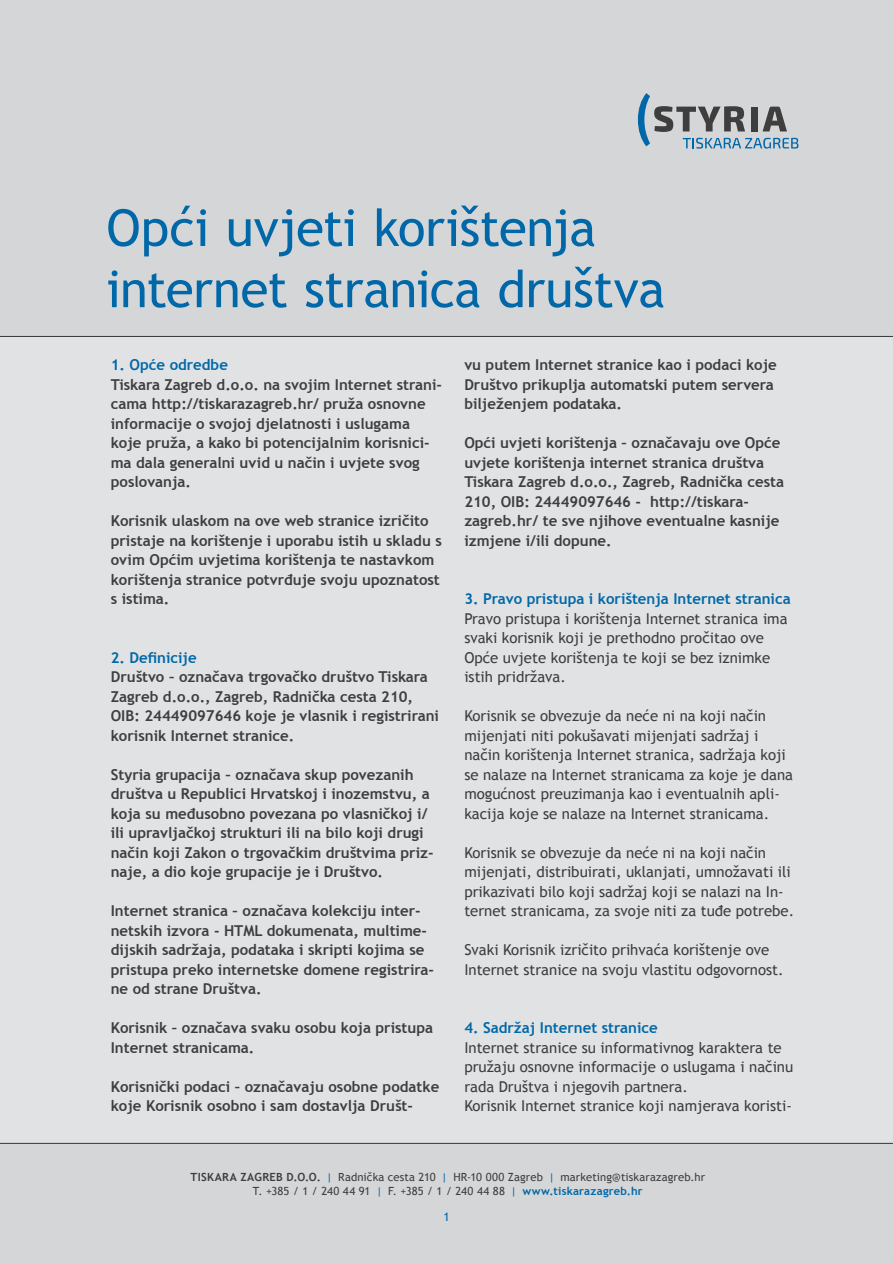
<style>
.page{position:relative;width:893px;height:1263px;background:#d5d6d8}
.page>*{position:absolute;margin:0;border:0;box-sizing:border-box;transform-origin:0 0}
.t1{font:51px/61.2px "Trebuchet MS";letter-spacing:-.01em;color:#0068a8}
.t2{font:700 15px/19.5px "Trebuchet MS";color:#3e3e3f}
.t3{font:15px/19.5px "Trebuchet MS";color:#3e3e3f}
.t4{font:700 15px "Trebuchet MS";color:#0068a8}
.t5{font:12px "Trebuchet MS";color:#0068a8}
.t6{font:11.25px "Trebuchet MS";letter-spacing:.01em;color:#3e3e3f}
.s1{font-weight:700}
.s2{color:#0068a8}
.s3{font-weight:700;color:#0068a8}
</style>
<div class="page">
<svg style="left:638px;top:93px;width:160px;height:56px"></svg>
<div style="left:0;top:336px;width:893px;height:808px;background:#e1e2e4"></div>
<p class="t1" style="left:106px;top:198px;width:560px">Opći uvjeti korištenja internet stranica društva</p>
<p class="t4" style="left:111px;top:356px;width:119px">1. Opće odredbe</p>
<p class="t2" style="left:111px;top:375px;width:333px">Tiskara Zagreb d.o.o. na svojim Internet strani&shy;cama http://tiskarazagreb.hr/ pruža osnovne informacije o svojoj djelatnosti i uslugama koje pruža, a kako bi potencijalnim korisnici&shy;ma dala generalni uvid u način i uvjete svog poslovanja.</p>
<p class="t2" style="left:111px;top:511px;width:333px">Korisnik ulaskom na ove web stranice izričito pristaje na korištenje i uporabu istih u skladu s ovim Općim uvjetima korištenja te nastavkom korištenja stranice potvrđuje svoju upoznatost s istima.</p>
<p class="t4" style="left:111px;top:648px;width:88px">2. Definicije</p>
<p class="t2" style="left:111px;top:667px;width:330px">Društvo – označava trgovačko društvo Tiskara Zagreb d.o.o., Zagreb, Radnička cesta 210, OIB: 24449097646 koje je vlasnik i registrirani korisnik Internet stranice.</p>
<p class="t2" style="left:111px;top:765px;width:324px">Styria grupacija – označava skup povezanih društva u Republici Hrvatskoj i inozemstvu, a koja su međusobno povezana po vlasničkoj i/ ili upravljačkoj strukturi ili na bilo koji drugi način koji Zakon o trgovačkim društvima priz&shy;naje, a dio koje grupacije je i Društvo.</p>
<p class="t2" style="left:111px;top:901px;width:325px">Internet stranica – označava kolekciju inter&shy;netskih izvora - HTML dokumenata, multime&shy;dijskih sadržaja, podataka i skripti kojima se pristupa preko internetske domene registrira&shy;ne od strane Društva.</p>
<p class="t2" style="left:111px;top:1018px;width:324px">Korisnik – označava svaku osobu koja pristupa<br>Internet stranicama.</p>
<p class="t2" style="left:111px;top:1077px;width:330px">Korisnički podaci – označavaju osobne podatke koje Korisnik osobno i sam dostavlja Društ-</p>
<p class="t2" style="left:464px;top:355px;width:314px">vu putem Internet stranice kao i podaci koje<br>Društvo prikuplja automatski putem servera bilježenjem podataka.</p>
<p class="t2" style="left:464px;top:433px;width:321px">Opći uvjeti korištenja – označavaju ove Opće uvjete korištenja internet stranica društva Tiskara Zagreb d.o.o., Zagreb, Radnička cesta 210, OIB: 24449097646 - http://tiskara&shy;zagreb.hr/ te sve njihove eventualne kasnije izmjene i/ili dopune.</p>
<p class="t4" style="left:464px;top:590px;width:328px">3. Pravo pristupa i korištenja Internet stranica</p>
<p class="t3" style="left:464px;top:609px;width:325px">Pravo pristupa i korištenja Internet stranica ima svaki korisnik koji je prethodno pročitao ove Opće uvjete korištenja te koji se bez iznimke istih pridržava.</p>
<p class="t3" style="left:464px;top:706px;width:330px">Korisnik se obvezuje da neće ni na koji način mijenjati niti pokušavati mijenjati sadržaj i način korištenja Internet stranica, sadržaja koji se nalaze na Internet stranicama za koje je dana mogućnost preuzimanja kao i eventualnih apli&shy;kacija koje se nalaze na Internet stranicama.</p>
<p class="t3" style="left:464px;top:843px;width:331px">Korisnik se obvezuje da neće ni na koji način mijenjati, distribuirati, uklanjati, umnožavati ili prikazivati bilo koji sadržaj koji se nalazi na In&shy;ternet stranicama, za svoje niti za tuđe potrebe.</p>
<p class="t3" style="left:464px;top:940px;width:321px">Svaki Korisnik izričito prihvaća korištenje ove<br>Internet stranice na svoju vlastitu odgovornost.</p>
<p class="t4" style="left:464px;top:1019px;width:195px">4. Sadržaj Internet stranice</p>
<p class="t3" style="left:464px;top:1038px;width:330px">Internet stranice su informativnog karaktera te pružaju osnovne informacije o uslugama i načinu rada Društva i njegovih partnera.</p>
<p class="t3" style="left:464px;top:1096px;width:329px">Korisnik Internet stranice koji namjerava koristi-</p>
<p class="t6" style="left:191px;top:1171px;width:516px"><span class="s1">TISKARA ZAGREB D.O.O.</span> <span class="s2">|</span> Radnička cesta 210 <span class="s2">|</span> HR-10 000 Zagreb <span class="s2">|</span> marketing@tiskarazagreb.hr</p>
<p class="t6" style="left:253px;top:1184px;width:391px">T. +385 / 1 / 240 44 91 <span class="s2">|</span> F. +385 / 1 / 240 44 88 <span class="s2">|</span> <span class="s3">www.tiskarazagreb.hr</span></p>
<p class="t5" style="left:443px;top:1209px;width:8px">1</p>
</div>
